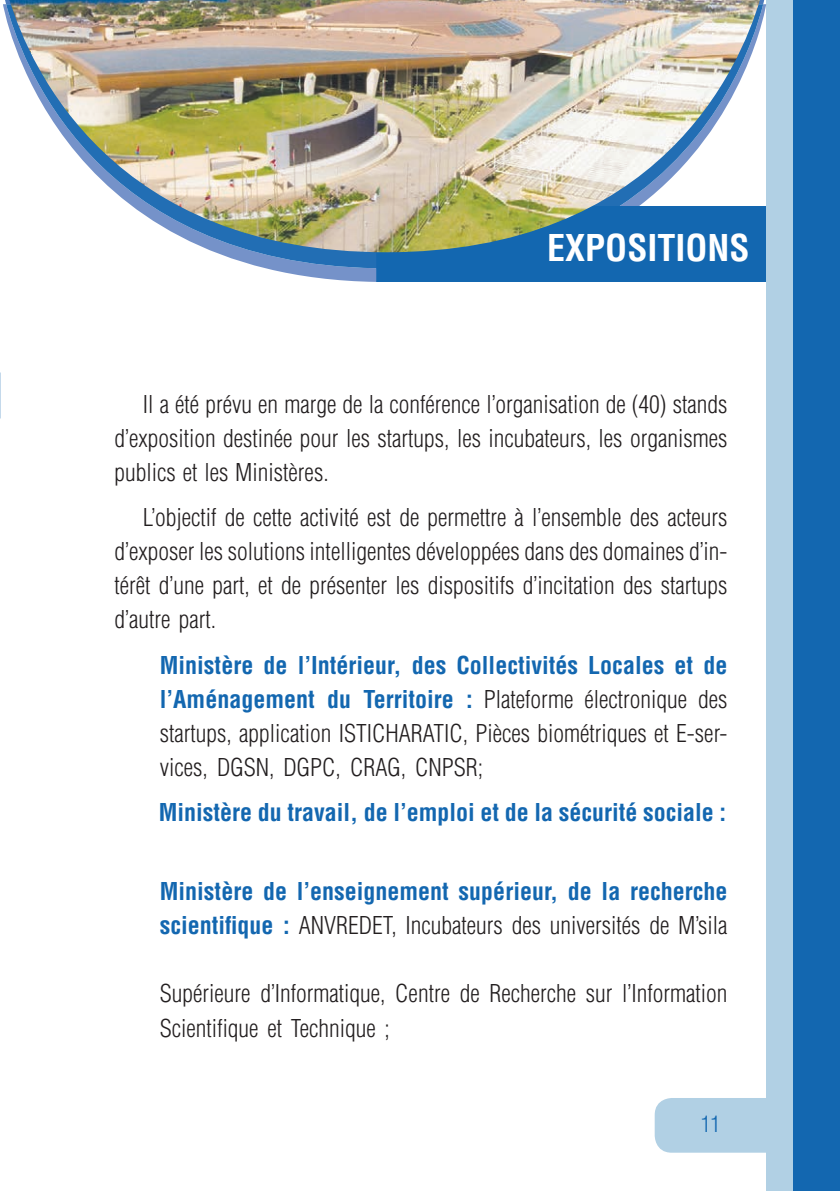
<style>
.page{position:relative;width:840px;height:1191px;background:#fff}
.page>*{position:absolute;margin:0;border:0;box-sizing:border-box;transform-origin:0 0}
.t1{font:700 condensed 36px "Helvetica LT Std";color:#fff}
.t2{font:300 condensed 24px/34px "Helvetica LT Std";color:#231f20;text-align:justify}
.t3{font:700 condensed 24px/34px "Helvetica LT Std";color:#1367b0}
.t4{font:300 condensed 22px "Helvetica LT Std";color:#1367b0}
.s1{font-weight:700;color:#1367b0}
.s2{font-weight:300;color:#231f20}
</style>
<div class="page">
<div style="left:791px;top:0;width:48px;height:1191px;background:#1367b0"></div>
<div style="left:765px;top:0;width:26px;height:1191px;background:#b1d0e4"></div>
<div style="left:654px;top:1098px;width:131px;height:54px;background:#b1d0e4;border-radius:17px"></div>
<svg style="left:265px;top:252px;width:500px;height:30px;background:#568cc4"></svg>
<svg style="left:215px;top:252px;width:547px;height:16px;background:#3e7ebc"></svg>
<div style="left:376px;top:252px;width:262px;height:30px;background:#1367b0"></div>
<img style="left:9px;top:0;width:750px;height:252px">
<h1 class="t1" style="left:547px;top:225px;width:204px">EXPOSITIONS</h1>
<p class="t2" style="left:114px;top:387px;width:614px;text-indent:28px">Il a été prévu en marge de la conférence l’organisation de (40) stands d’exposition destinée pour les startups, les incubateurs, les organismes publics et les Ministères.</p>
<p class="t2" style="left:114px;top:500px;width:614px;text-indent:28px">L’objectif de cette activité est de permettre à l’ensemble des acteurs d’exposer les solutions intelligentes développées dans des domaines d’in&shy;térêt d’une part, et de présenter les dispositifs d’incitation des startups d’autre part.</p>
<p class="t2" style="left:160px;top:648px;width:568px"><span class="s1">Ministère de l’Intérieur, des Collectivités Locales et de l’Aménagement du Territoire :</span> Plateforme électronique des startups, application ISTICHARATIC, Pièces biométriques et E-ser&shy;vices, DGSN, DGPC, CRAG, CNPSR;</p>
<p class="t3" style="left:159px;top:795px;width:568px">Ministère du travail, de l’emploi et de la sécurité sociale :</p>
<p class="t3" style="left:160px;top:874px;width:568px">Ministère de l’enseignement supérieur, de la recherche scientifique : <span class="s2">ANVREDET, Incubateurs des universités de M’sila</span></p>
<p class="t2" style="left:160px;top:976px;width:568px">Supérieure d’Informatique, Centre de Recherche sur l’Information<br>Scientifique et Technique ;</p>
<p class="t4" style="left:700px;top:1110px;width:21px">11</p>
</div>
